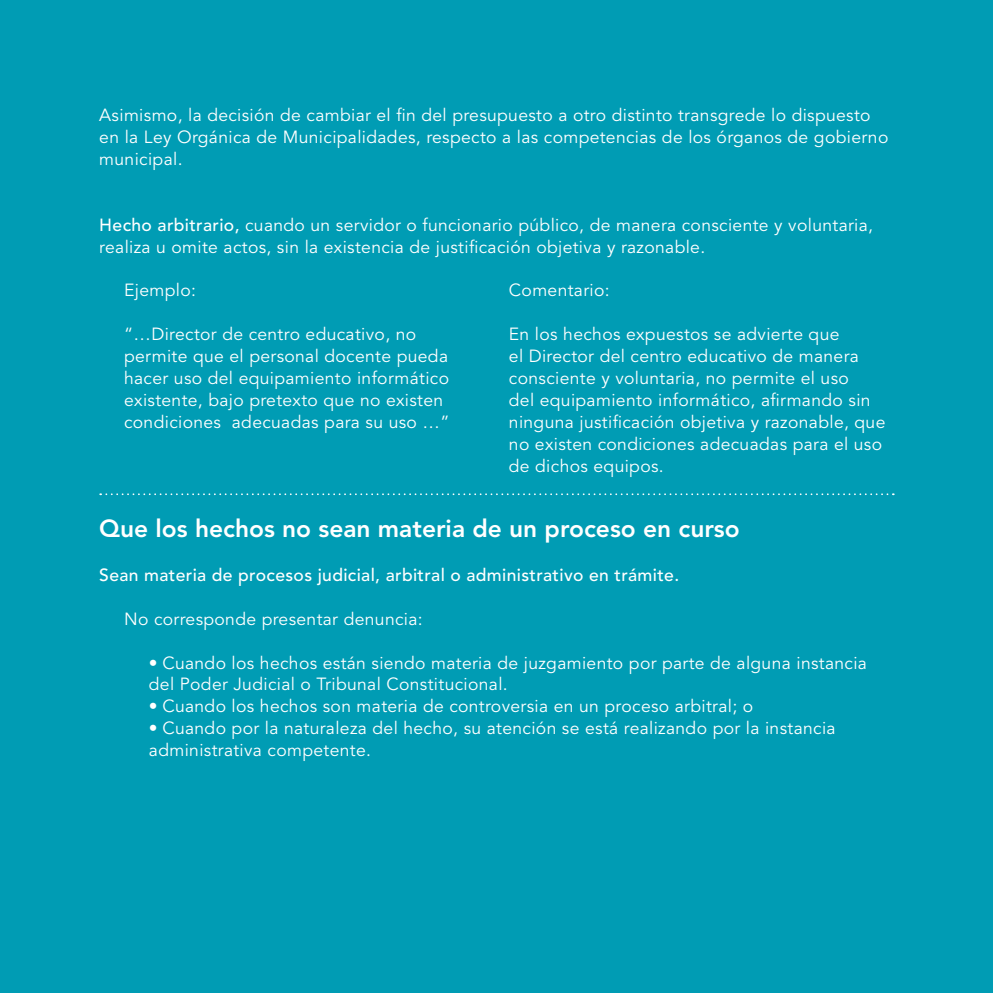
<style>
.page{position:relative;width:993px;height:993px;background:#fff}
.page>*{position:absolute;margin:0;border:0;box-sizing:border-box;transform-origin:0 0}
.t1{font:800 24.5px "Avenir LT Std";color:#fff}
.t2{font:17.5px/21.9px "Avenir LT Std";letter-spacing:.02em;color:#fff}
.t3{font:500 17.5px "Avenir LT Std";letter-spacing:.02em;color:#fff}
.s1{font-weight:500}
</style>
<div class="page">
<div style="left:0;top:0;width:992px;height:992px;background:#009cb4"></div>
<svg style="left:100px;top:493px;width:793px;height:2px"></svg>
<p class="t2" style="left:99px;top:105px;width:790px">Asimismo, la decisión de cambiar el fin del presupuesto a otro distinto transgrede lo dispuesto en la Ley Orgánica de Municipalidades, respecto a las competencias de los órganos de gobierno municipal.</p>
<p class="t2" style="left:99px;top:214px;width:775px"><span class="s1">Hecho arbitrario,</span> cuando un servidor o funcionario público, de manera consciente y voluntaria, realiza u omite actos, sin la existencia de justificación objetiva y razonable.</p>
<p class="t2" style="left:508px;top:280px;width:102px">Comentario:</p>
<p class="t2" style="left:508px;top:323px;width:378px">En los hechos expuestos se advierte que<br>el Director del centro educativo de manera consciente y voluntaria, no permite el uso<br>del equipamiento informático, afirmando sin ninguna justificación objetiva y razonable, que no existen condiciones adecuadas para el uso de dichos equipos.</p>
<p class="t2" style="left:124px;top:280px;width:73px">Ejemplo:</p>
<p class="t2" style="left:124px;top:323px;width:327px">“…Director de centro educativo, no permite que el personal docente pueda hacer uso del equipamiento informático existente, bajo pretexto que no existen condiciones adecuadas para su uso …”</p>
<h1 class="t1" style="left:99px;top:514px;width:641px">Que los hechos no sean materia de un proceso en curso</h1>
<p class="t3" style="left:99px;top:564px;width:581px">Sean materia de procesos judicial, arbitral o administrativo en trámite.</p>
<p class="t2" style="left:124px;top:608px;width:300px">No corresponde presentar denuncia:</p>
<p class="t2" style="left:149px;top:651px;width:719px">• Cuando los hechos están siendo materia de juzgamiento por parte de alguna instancia del Poder Judicial o Tribunal Constitucional.</p>
<p class="t2" style="left:149px;top:695px;width:605px">• Cuando los hechos son materia de controversia en un proceso arbitral; o</p>
<p class="t2" style="left:149px;top:717px;width:688px">• Cuando por la naturaleza del hecho, su atención se está realizando por la instancia administrativa competente.</p>
</div>
